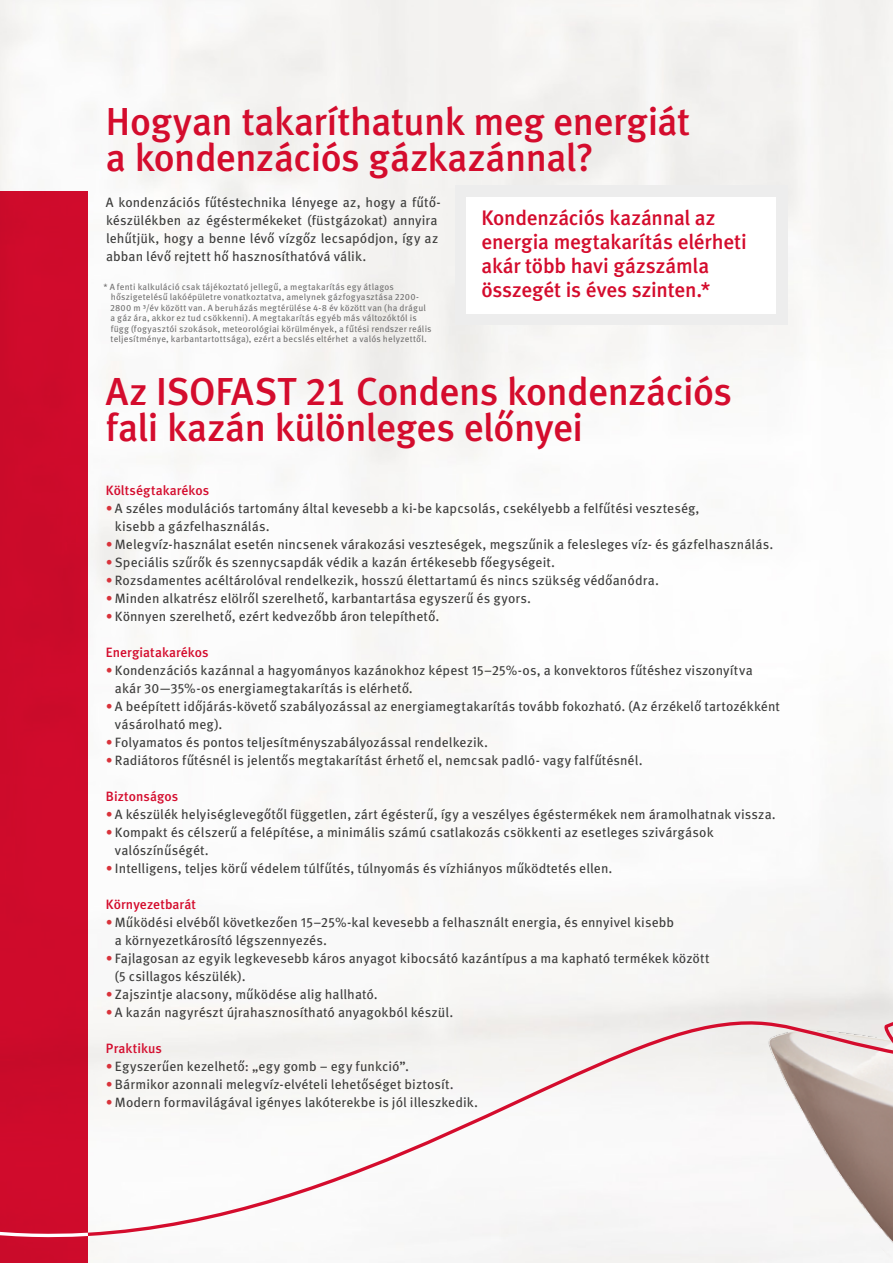
<style>
.page{position:relative;width:893px;height:1263px;background:#fff}
.page>*{position:absolute;margin:0;border:0;box-sizing:border-box;transform-origin:0 0}
.t1{font:39px/36px "Meta Med";letter-spacing:-.015em;color:#d40c2d}
.t2{font:21px/24px "Meta Med";letter-spacing:-.005em;color:#d40c2d}
.t3{font:13.5px/18px "Meta Boo";letter-spacing:.01em;color:#3c3c3b}
.t4{font:13.5px "Meta Med";letter-spacing:.005em;color:#d40c2d}
.t5{font:9px/10.5px "Meta Boo";letter-spacing:.025em;color:#706f6f}
.s1{color:#d9333b}
</style>
<div class="page">
<div style="left:455px;top:185px;width:332px;height:140px;background:#ededed"></div>
<div style="left:466px;top:197px;width:310px;height:117px;background:#fff"></div>
<div style="left:0;top:191px;width:88px;height:1072px;background:#d40c2d"></div>
<img style="left:727px;top:626px;width:166px;height:637px">
<svg style="left:883px;top:964px;width:10px;height:46px"></svg>
<svg style="left:84px;top:1010px;width:809px;height:228px"></svg>
<svg style="left:0;top:1225px;width:91px;height:12px"></svg>
<h1 class="t1" style="left:106px;top:103px;width:586px">Hogyan takaríthatunk meg energiát a kondenzációs gázkazánnal?</h1>
<p class="t3" style="left:106px;top:193px;width:336px">A kondenzációs fűtéstechnika lényege az, hogy a fűtő&shy;készülékben az égéstermékeket (füstgázokat) annyira lehűtjük, hogy a benne lévő vízgőz lecsapódjon, így az abban lévő rejtett hő hasznosíthatóvá válik.</p>
<p class="t5" style="left:110px;top:281px;width:323px;text-indent:-7px">* A fenti kalkuláció csak tájékoztató jellegű, a megtakarítás egy átlagos hőszigetelésű lakóépületre vonatkoztatva, amelynek gázfogyasztása 2200- 2800 m ³/év között van. A beruházás megtérülése 4-8 év között van (ha drágul a gáz ára, akkor ez tud csökkenni). A megtakarítás egyéb más változóktól is függ (fogyasztói szokások, meteorológiai körülmények, a fűtési rendszer reális teljesítménye, karbantartottsága), ezért a becslés eltérhet a valós helyzettől.</p>
<h2 class="t2" style="left:481px;top:205px;width:267px">Kondenzációs kazánnal az energia megtakarítás elérheti akár több havi gázszámla összegét is éves szinten.*</h2>
<h1 class="t1" style="left:106px;top:373px;width:627px">Az ISOFAST 21 Condens kondenzációs fali kazán különleges előnyei</h1>
<p class="t4" style="left:106px;top:482px;width:105px">Költségtakarékos</p>
<p class="t3" style="left:115px;top:499px;width:586px;text-indent:-9px"><span class="s1">•</span> A széles modulációs tartomány által kevesebb a ki-be kapcsolás, csekélyebb a felfűtési veszteség, kisebb a gázfelhasználás.</p>
<p class="t3" style="left:106px;top:535px;width:669px"><span class="s1">•</span> Melegvíz-használat esetén nincsenek várakozási veszteségek, megszűnik a felesleges víz- és gázfelhasználás.</p>
<p class="t3" style="left:106px;top:553px;width:451px"><span class="s1">•</span> Speciális szűrők és szennycsapdák védik a kazán értékesebb főegységeit.</p>
<p class="t3" style="left:106px;top:571px;width:554px"><span class="s1">•</span> Rozsdamentes acéltárolóval rendelkezik, hosszú élettartamú és nincs szükség védőanódra.</p>
<p class="t3" style="left:106px;top:589px;width:427px"><span class="s1">•</span> Minden alkatrész elölről szerelhető, karbantartása egyszerű és gyors.</p>
<p class="t3" style="left:106px;top:607px;width:335px"><span class="s1">•</span> Könnyen szerelhető, ezért kedvezőbb áron telepíthető.</p>
<p class="t4" style="left:106px;top:644px;width:104px">Energiatakarékos</p>
<p class="t3" style="left:115px;top:661px;width:639px;text-indent:-9px"><span class="s1">•</span> Kondenzációs kazánnal a hagyományos kazánokhoz képest 15–25%-os, a konvektoros fűtéshez viszonyítva akár 30—35%-os energiamegtakarítás is elérhető.</p>
<p class="t3" style="left:115px;top:697px;width:667px;text-indent:-9px"><span class="s1">•</span> A beépített időjárás-követő szabályozással az energiamegtakarítás tovább fokozható. (Az érzékelő tartozékként vásárolható meg).</p>
<p class="t3" style="left:106px;top:733px;width:384px"><span class="s1">•</span> Folyamatos és pontos teljesítményszabályozással rendelkezik.</p>
<p class="t3" style="left:106px;top:751px;width:538px"><span class="s1">•</span> Radiátoros fűtésnél is jelentős megtakarítást érhető el, nemcsak padló- vagy falfűtésnél.</p>
<p class="t4" style="left:106px;top:788px;width:74px">Biztonságos</p>
<p class="t3" style="left:106px;top:805px;width:671px"><span class="s1">•</span> A készülék helyiséglevegőtől független, zárt égésterű, így a veszélyes égéstermékek nem áramolhatnak vissza.</p>
<p class="t3" style="left:115px;top:823px;width:600px;text-indent:-9px"><span class="s1">•</span> Kompakt és célszerű a felépítése, a minimális számú csatlakozás csökkenti az esetleges szivárgások valószínűségét.</p>
<p class="t3" style="left:106px;top:859px;width:508px"><span class="s1">•</span> Intelligens, teljes körű védelem túlfűtés, túlnyomás és vízhiányos működtetés ellen.</p>
<p class="t4" style="left:106px;top:896px;width:92px">Környezetbarát</p>
<p class="t3" style="left:115px;top:913px;width:561px;text-indent:-9px"><span class="s1">•</span> Működési elvéből következően 15–25%-kal kevesebb a felhasznált energia, és ennyivel kisebb a környezetkárosító légszennyezés.</p>
<p class="t3" style="left:115px;top:949px;width:596px;text-indent:-9px"><span class="s1">•</span> Fajlagosan az egyik legkevesebb káros anyagot kibocsátó kazántípus a ma kapható termékek között (5 csillagos készülék).</p>
<p class="t3" style="left:106px;top:985px;width:273px"><span class="s1">•</span> Zajszintje alacsony, működése alig hallható.</p>
<p class="t3" style="left:106px;top:1003px;width:349px"><span class="s1">•</span> A kazán nagyrészt újrahasznosítható anyagokból készül.</p>
<p class="t4" style="left:106px;top:1040px;width:58px">Praktikus</p>
<p class="t3" style="left:106px;top:1057px;width:305px"><span class="s1">•</span> Egyszerűen kezelhető: „egy gomb – egy funkció”.</p>
<p class="t3" style="left:106px;top:1075px;width:349px"><span class="s1">•</span>Bármikor azonnali melegvíz-elvételi lehetőséget biztosít.</p>
<p class="t3" style="left:106px;top:1093px;width:374px"><span class="s1">•</span> Modern formavilágával igényes lakóterekbe is jól illeszkedik.</p>
</div>
